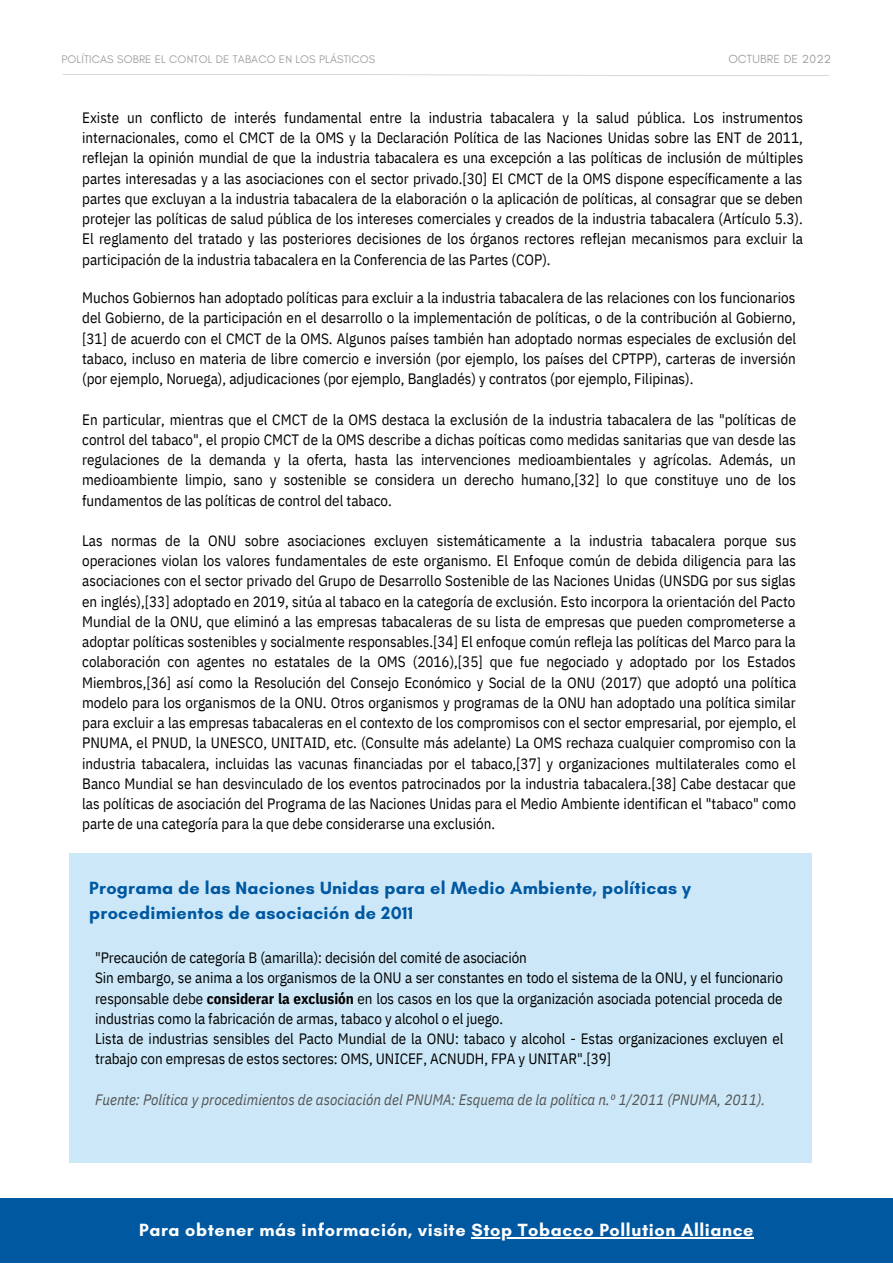
<style>
.page{position:relative;width:893px;height:1264px;background:#fff}
.page>*{position:absolute;margin:0;border:0;box-sizing:border-box;transform-origin:0 0}
.t1{font:700 18px/24.8px "Glacial Indifference";letter-spacing:.015em;color:#0058a1}
.t2{font:700 18px "Glacial Indifference";letter-spacing:.03em;color:#fff}
.t3{font:15px/20.2px "IBM Plex Sans Cond";letter-spacing:-.005em;color:#000;text-align:justify}
.t4{font:italic 15px "IBM Plex Sans Cond";color:#545454}
.t5{font:15px "IBM Plex Sans Cond";letter-spacing:.03em;color:#fff}
.t6{font:15px "IBM Plex Sans Cond";letter-spacing:.025em;color:#fefefe}
.t7{font:12px "Glacial Indifference";letter-spacing:.015em;color:#9d9fa2}
.t8{font:11.25px "Glacial Indifference";letter-spacing:.015em;color:#9d9fa2}
.s1{font-weight:700}
</style>
<div class="page">
<div style="left:0;top:1198px;width:892px;height:64px;background:#0058a1"></div>
<svg style="left:63px;top:74px;width:766px;height:2px"></svg>
<div style="left:69px;top:853px;width:742px;height:309px;background:#cce8f8"></div>
<hr style="left:471px;top:1236px;width:283px;height:2px;background:#fff">
<p class="t8" style="left:61px;top:52px;width:315px">POLÍTICAS SOBRE EL CONTOL DE TABACO EN LOS PLÁSTICOS</p>
<p class="t7" style="left:728px;top:52px;width:104px">OCTUBRE DE 2022</p>
<p class="t3" style="left:82px;top:107px;width:722px">Existe un conflicto de interés fundamental entre la industria tabacalera y la salud pública. Los instrumentos internacionales, como el CMCT de la OMS y la Declaración Política de las Naciones Unidas sobre las ENT de 2011, reflejan la opinión mundial de que la industria tabacalera es una excepción a las políticas de inclusión de múltiples partes interesadas y a las asociaciones con el sector privado.[30] El CMCT de la OMS dispone específicamente a las partes que excluyan a la industria tabacalera de la elaboración o la aplicación de políticas, al consagrar que se deben protejer las políticas de salud pública de los intereses comerciales y creados de la industria tabacalera (Artículo 5.3).<br>El reglamento del tratado y las posteriores decisiones de los órganos rectores reflejan mecanismos para excluir la participación de la industria tabacalera en la Conferencia de las Partes (COP).</p>
<p class="t3" style="left:82px;top:287px;width:715px">Muchos Gobiernos han adoptado políticas para excluir a la industria tabacalera de las relaciones con los funcionarios del Gobierno, de la participación en el desarrollo o la implementación de políticas, o de la contribución al Gobierno, [31] de acuerdo con el CMCT de la OMS. Algunos países también han adoptado normas especiales de exclusión del tabaco, incluso en materia de libre comercio e inversión (por ejemplo, los países del CPTPP), carteras de inversión (por ejemplo, Noruega), adjudicaciones (por ejemplo, Bangladés) y contratos (por ejemplo, Filipinas).</p>
<p class="t3" style="left:82px;top:409px;width:715px">En particular, mientras que el CMCT de la OMS destaca la exclusión de la industria tabacalera de las "políticas de control del tabaco", el propio CMCT de la OMS describe a dichas poíticas como medidas sanitarias que van desde las regulaciones de la demanda y la oferta, hasta las intervenciones medioambientales y agrícolas. Además, un medioambiente limpio, sano y sostenible se considera un derecho humano,[32] lo que constituye uno de los fundamentos de las políticas de control del tabaco.</p>
<p class="t3" style="left:82px;top:530px;width:715px">Las normas de la ONU sobre asociaciones excluyen sistemáticamente a la industria tabacalera porque sus operaciones violan los valores fundamentales de este organismo. El Enfoque común de debida diligencia para las asociaciones con el sector privado del Grupo de Desarrollo Sostenible de las Naciones Unidas (UNSDG por sus siglas en inglés),[33] adoptado en 2019, sitúa al tabaco en la categoría de exclusión. Esto incorpora la orientación del Pacto Mundial de la ONU, que eliminó a las empresas tabacaleras de su lista de empresas que pueden comprometerse a adoptar políticas sostenibles y socialmente responsables.[34] El enfoque común refleja las políticas del Marco para la colaboración con agentes no estatales de la OMS (2016),[35] que fue negociado y adoptado por los Estados Miembros,[36] así como la Resolución del Consejo Económico y Social de la ONU (2017) que adoptó una política modelo para los organismos de la ONU. Otros organismos y programas de la ONU han adoptado una política similar para excluir a las empresas tabacaleras en el contexto de los compromisos con el sector empresarial, por ejemplo, el PNUMA, el PNUD, la UNESCO, UNITAID, etc. (Consulte más adelante) La OMS rechaza cualquier compromiso con la industria tabacalera, incluidas las vacunas financiadas por el tabaco,[37] y organizaciones multilaterales como el Banco Mundial se han desvinculado de los eventos patrocinados por la industria tabacalera.[38] Cabe destacar que las políticas de asociación del Programa de las Naciones Unidas para el Medio Ambiente identifican el "tabaco" como parte de una categoría para la que debe considerarse una exclusión.</p>
<p class="t1" style="left:89px;top:875px;width:603px">Programa de las Naciones Unidas para el Medio Ambiente, políticas y procedimientos de asociación de 2011</p>
<p class="t3" style="left:95px;top:947px;width:690px;text-align:left">"Precaución de categoría B (amarilla): decisión del comité de asociación<br>Sin embargo, se anima a los organismos de la ONU a ser constantes en todo el sistema de la ONU, y el funcionario responsable debe <span class="s1">considerar la exclusión</span> en los casos en los que la organización asociada potencial proceda de industrias como la fabricación de armas, tabaco y alcohol o el juego.<br>Lista de industrias sensibles del Pacto Mundial de la ONU: tabaco y alcohol - Estas organizaciones excluyen el trabajo con empresas de estos sectores: OMS, UNICEF, ACNUDH, FPA y UNITAR".[39]</p>
<p class="t4" style="left:95px;top:1089px;width:671px">Fuente: Política y procedimientos de asociación del PNUMA: Esquema de la política n.º 1/2011 (PNUMA, 2011).</p>
<p class="t2" style="left:139px;top:1218px;width:616px">Para obtener más información, visite Stop Tobacco Pollution Alliance</p>
<p class="t6" style="left:109px;top:1221px;width:106px">www.ggtc.world</p>
<p class="t5" style="left:331px;top:1221px;width:110px">ggtc@ggtc.world</p>
<p class="t5" style="left:558px;top:1221px;width:62px">TheGGTC</p>
</div>
